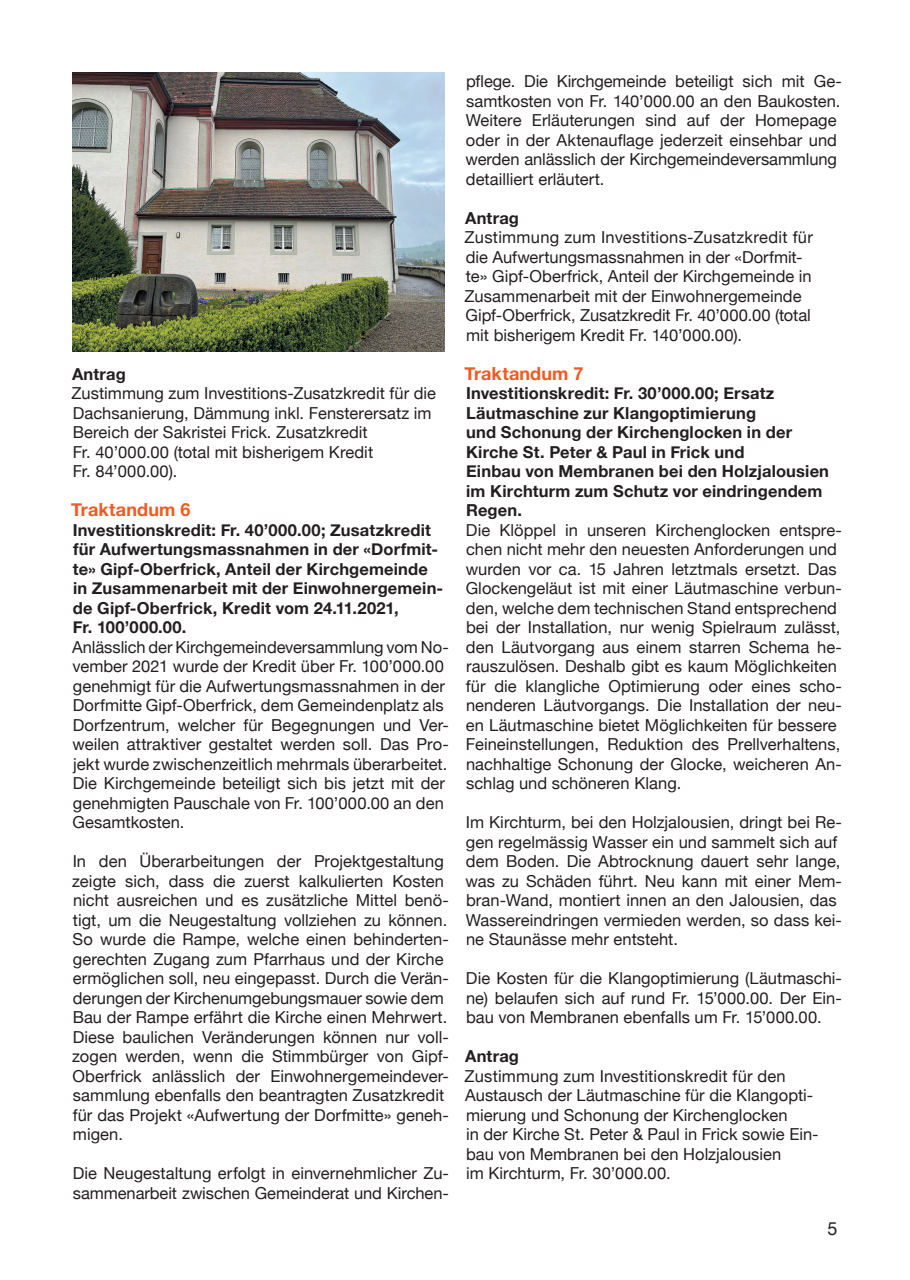
<style>
.page{position:relative;width:910px;height:1280px;background:#fff}
.page>*{position:absolute;margin:0;border:0;box-sizing:border-box;transform-origin:0 0}
.t1{font:700 18px "Helvetica Neue";letter-spacing:.01em;color:#f15921}
.t2{font:18px "Helvetica Neue";color:#231f20}
.t3{font:16.5px/19.5px "Helvetica Neue";letter-spacing:.005em;color:#231f20}
.t4{font:700 16.5px/19.5px "Helvetica Neue";letter-spacing:.01em;color:#231f20}
</style>
<div class="page">
<img style="left:72px;top:72px;width:372px;height:279px">
<p class="t4" style="left:72px;top:364px;width:55px">Antrag</p>
<p class="t3" style="left:72px;top:385px;width:366px">Zustimmung zum Investitions-Zusatzkredit für die Dachsanierung, Dämmung inkl. Fensterersatz im Bereich der Sakristei Frick. Zusatzkredit<br>Fr. 40’000.00 (total mit bisherigem Kredit<br>Fr. 84’000.00).</p>
<p class="t1" style="left:71px;top:496px;width:121px">Traktandum 6</p>
<p class="t4" style="left:73px;top:520px;width:372px">Investitionskredit: Fr. 40’000.00; Zusatzkredit für Aufwertungsmassnahmen in der «Dorfmit&shy;te» Gipf-Oberfrick, Anteil der Kirchgemeinde in Zusammenarbeit mit der Einwohnergemein&shy;de Gipf-Oberfrick, Kredit vom 24.11.2021,<br>Fr. 100’000.00.</p>
<p class="t3" style="left:72px;top:638px;width:378px">Anlässlich der Kirchgemeindeversammlung vom No&shy;vember 2021 wurde der Kredit über Fr. 100’000.00 genehmigt für die Aufwertungsmassnahmen in der Dorfmitte Gipf-Oberfrick, dem Gemeindenplatz als Dorfzentrum, welcher für Begegnungen und Ver&shy;weilen attraktiver gestaltet werden soll. Das Pro&shy;jekt wurde zwischenzeitlich mehrmals überarbeitet.<br>Die Kirchgemeinde beteiligt sich bis jetzt mit der genehmigten Pauschale von Fr. 100’000.00 an den Gesamtkosten.</p>
<p class="t3" style="left:72px;top:853px;width:378px">In den Überarbeitungen der Projektgestaltung zeigte sich, dass die zuerst kalkulierten Kosten nicht ausreichen und es zusätzliche Mittel benö&shy;tigt, um die Neugestaltung vollziehen zu können.<br>So wurde die Rampe, welche einen behinderten&shy;gerechten Zugang zum Pfarrhaus und der Kirche ermöglichen soll, neu eingepasst. Durch die Verän&shy;derungen der Kirchenumgebungsmauer sowie dem Bau der Rampe erfährt die Kirche einen Mehrwert.<br>Diese baulichen Veränderungen können nur voll&shy;zogen werden, wenn die Stimmbürger von Gipf-Oberfrick anlässlich der Einwohnergemeindever&shy;sammlung ebenfalls den beantragten Zusatzkredit für das Projekt «Aufwertung der Dorfmitte» geneh&shy;migen.</p>
<p class="t3" style="left:73px;top:1165px;width:378px">Die Neugestaltung erfolgt in einvernehmlicher Zu&shy;sammenarbeit zwischen Gemeinderat und Kirchen-</p>
<p class="t3" style="left:466px;top:73px;width:378px">pflege. Die Kirchgemeinde beteiligt sich mit Ge&shy;samtkosten von Fr. 140’000.00 an den Baukosten.<br>Weitere Erläuterungen sind auf der Homepage oder in der Aktenauflage jederzeit einsehbar und werden anlässlich der Kirchgemeindeversammlung detailliert erläutert.</p>
<p class="t4" style="left:465px;top:209px;width:55px">Antrag</p>
<p class="t3" style="left:465px;top:229px;width:350px">Zustimmung zum Investitions-Zusatzkredit für die Aufwertungsmassnahmen in der «Dorfmit&shy;te» Gipf-Oberfrick, Anteil der Kirchgemeinde in Zusammenarbeit mit der Einwohnergemeinde Gipf-Oberfrick, Zusatzkredit Fr. 40’000.00 (total mit bisherigem Kredit Fr. 140’000.00).</p>
<p class="t1" style="left:464px;top:359px;width:121px">Traktandum 7</p>
<p class="t4" style="left:466px;top:384px;width:365px">Investitionskredit: Fr. 30’000.00; Ersatz Läutmaschine zur Klangoptimierung<br>und Schonung der Kirchenglocken in der Kirche St. Peter &amp; Paul in Frick und<br>Einbau von Membranen bei den Holzjalousien im Kirchturm zum Schutz vor eindringendem Regen.</p>
<p class="t3" style="left:466px;top:521px;width:378px">Die Klöppel in unseren Kirchenglocken entspre&shy;chen nicht mehr den neuesten Anforderungen und wurden vor ca. 15 Jahren letztmals ersetzt. Das Glockengeläut ist mit einer Läutmaschine verbun&shy;den, welche dem technischen Stand entsprechend bei der Installation, nur wenig Spielraum zulässt, den Läutvorgang aus einem starren Schema he&shy;rauszulösen. Deshalb gibt es kaum Möglichkeiten für die klangliche Optimierung oder eines scho&shy;nenderen Läutvorgangs. Die Installation der neu&shy;en Läutmaschine bietet Möglichkeiten für bessere Feineinstellungen, Reduktion des Prellverhaltens, nachhaltige Schonung der Glocke, weicheren An&shy;schlag und schöneren Klang.</p>
<p class="t3" style="left:466px;top:814px;width:378px">Im Kirchturm, bei den Holzjalousien, dringt bei Re&shy;gen regelmässig Wasser ein und sammelt sich auf dem Boden. Die Abtrocknung dauert sehr lange, was zu Schäden führt. Neu kann mit einer Mem&shy;bran-Wand, montiert innen an den Jalousien, das Wassereindringen vermieden werden, so dass kei&shy;ne Staunässe mehr entsteht.</p>
<p class="t3" style="left:466px;top:970px;width:378px;text-align:justify">Die Kosten für die Klangoptimierung (Läutmaschi&shy;ne) belaufen sich auf rund Fr. 15’000.00. Der Ein&shy;bau von Membranen ebenfalls um Fr. 15’000.00.</p>
<p class="t4" style="left:465px;top:1047px;width:55px">Antrag</p>
<p class="t3" style="left:465px;top:1067px;width:356px">Zustimmung zum Investitionskredit für den Austausch der Läutmaschine für die Klangopti&shy;mierung und Schonung der Kirchenglocken<br>in der Kirche St. Peter &amp; Paul in Frick sowie Ein&shy;bau von Membranen bei den Holzjalousien<br>im Kirchturm, Fr. 30’000.00.</p>
<p class="t2" style="left:827px;top:1216px;width:12px">5</p>
</div>
